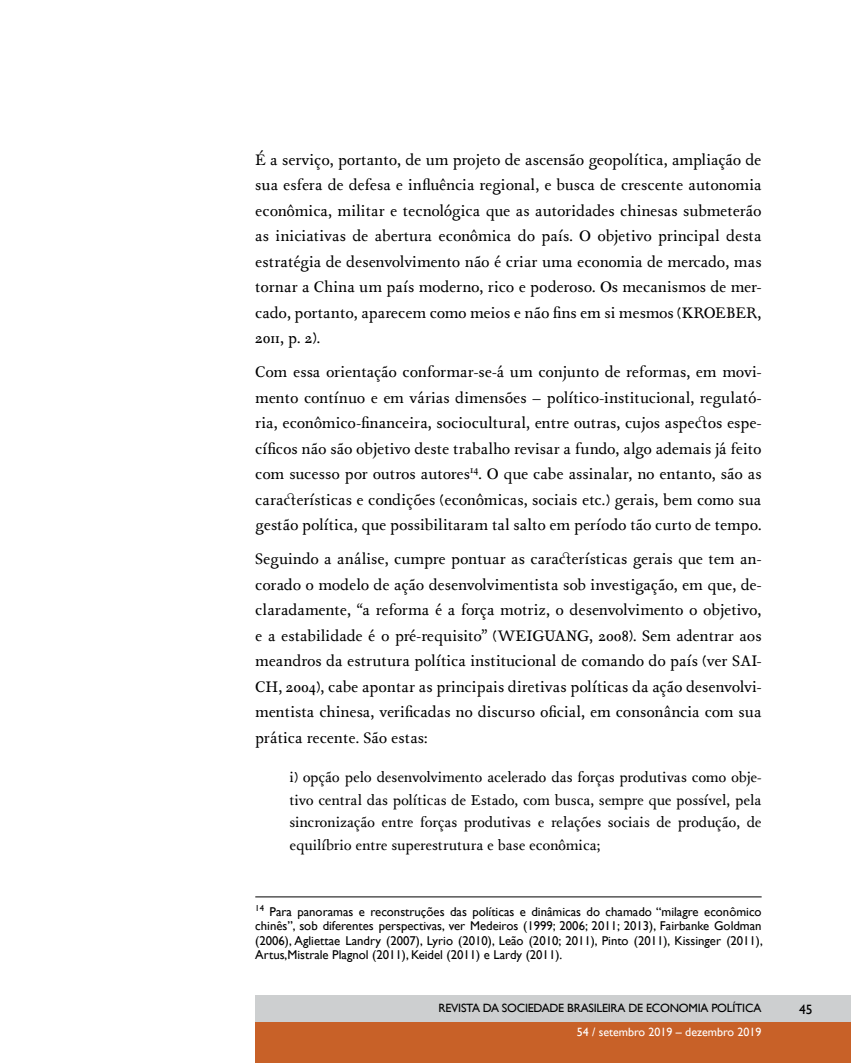
<style>
.page{position:relative;width:851px;height:1063px;background:#fff}
.page>*{position:absolute;margin:0;border:0;box-sizing:border-box;transform-origin:0 0}
.t1{font:16.5px/25.5px "Isidora";color:#000;text-align:justify}
.t2{font:15.45px/22.5px "Isidora";letter-spacing:-.005em;color:#000;text-align:justify}
.t3{font:13.5px "Gill Sans";color:#000}
.t4{font:12.75px/14.2px "Gill Sans";color:#000;text-align:justify}
.t5{font:12px "Gill Sans";letter-spacing:-.02em;color:#000}
.t6{font:12px "Gill Sans";color:#fff}
</style>
<div class="page">
<div style="left:255px;top:1022px;width:595px;height:41px;background:#c86128"></div>
<div style="left:255px;top:995px;width:595px;height:27px;background:#cdcfd0"></div>
<hr style="left:255px;top:897px;width:506px;height:1px;background:#000">
<p class="t1" style="left:255px;top:146px;width:508px">É a serviço, portanto, de um projeto de ascensão geopolítica, ampliação de sua esfera de defesa e influência regional, e busca de crescente autonomia econômica, militar e tecnológica que as autoridades chinesas submeterão as iniciativas de abertura econômica do país. O objetivo principal desta estratégia de desenvolvimento não é criar uma economia de mercado, mas tornar a China um país moderno, rico e poderoso. Os mecanismos de mer&shy;cado, portanto, aparecem como meios e não fins em si mesmos (KROEBER, 2011, p. 2).</p>
<p class="t1" style="left:255px;top:359px;width:508px">Com essa orientação conformar-se-á um conjunto de reformas, em movi&shy;mento contínuo e em várias dimensões – político-institucional, regulató&shy;ria, econômico-financeira, sociocultural, entre outras, cujos aspectos espe&shy;cíficos não são objetivo deste trabalho revisar a fundo, algo ademais já feito com sucesso por outros autores<sup>14</sup>. O que cabe assinalar, no entanto, são as características e condições (econômicas, sociais etc.) gerais, bem como sua gestão política, que possibilitaram tal salto em período tão curto de tempo.</p>
<p class="t1" style="left:255px;top:546px;width:508px">Seguindo a análise, cumpre pontuar as características gerais que tem an&shy;corado o modelo de ação desenvolvimentista sob investigação, em que, de&shy;claradamente, “a reforma é a força motriz, o desenvolvimento o objetivo, e a estabilidade é o pré-requisito” (WEIGUANG, 2008). Sem adentrar aos meandros da estrutura política institucional de comando do país (ver SAI-CH, 2004), cabe apontar as principais diretivas políticas da ação desenvolvi&shy;mentista chinesa, verificadas no discurso oficial, em consonância com sua prática recente. São estas:</p>
<p class="t2" style="left:289px;top:766px;width:474px">i) opção pelo desenvolvimento acelerado das forças produtivas como obje&shy;tivo central das políticas de Estado, com busca, sempre que possível, pela sincronização entre forças produtivas e relações sociais de produção, de equilíbrio entre superestrutura e base econômica;</p>
<p class="t4" style="left:255px;top:905px;width:509px"><sup>14</sup> Para panoramas e reconstruções das políticas e dinâmicas do chamado “milagre econômico chinês”, sob diferentes perspectivas, ver Medeiros (1999; 2006; 2011; 2013), Fairbanke Goldman (2006), Agliettae Landry (2007), Lyrio (2010), Leão (2010; 2011), Pinto (2011), Kissinger (2011), Artus,Mistrale Plagnol (2011), Keidel (2011) e Lardy (2011).</p>
<p class="t5" style="left:438px;top:1001px;width:324px">REVISTA DA SOCIEDADE BRASILEIRA DE ECONOMIA POLÍTICA</p>
<p class="t6" style="left:576px;top:1025px;width:186px">54 / setembro 2019 – dezembro 2019</p>
<p class="t3" style="left:799px;top:1001px;width:15px">45</p>
</div>
